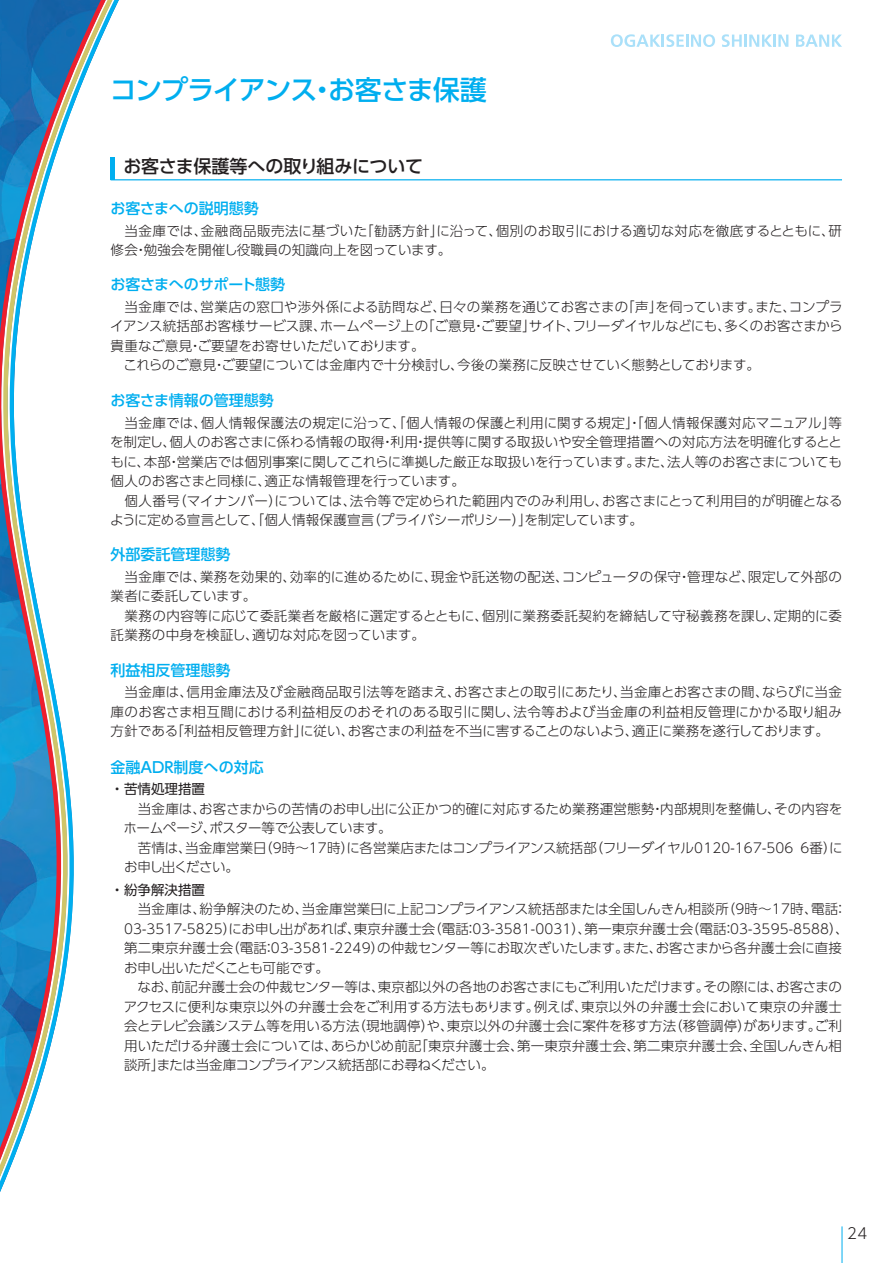
<style>
.page{position:relative;width:893px;height:1263px;background:#fff}
.page>*{position:absolute;margin:0;border:0;box-sizing:border-box;transform-origin:0 0}
.t1{font:500 27px "UD Shin Go Pro";letter-spacing:-.04em;color:#00aeef}
.t2{font:500 18px "UD Shin Go Pro";letter-spacing:-.01em;color:#231f20}
.t3{font:500 15px "UD Shin Go Pro";color:#00aeef}
.t4{font:300 15px "UD Shin Go Pro";color:#231f20}
.t5{font:300 13.5px/19.5px "UD Shin Go Pro";letter-spacing:.005em;color:#231f20}
.t6{font:13.5px "UD Shin Go Pro";color:#231f20}
</style>
<div class="page">
<svg style="left:0;top:0;width:222px;height:1192px"></svg>
<svg style="left:611px;top:34px;width:104px;height:13px"></svg>
<svg style="left:722px;top:34px;width:66px;height:13px"></svg>
<svg style="left:796px;top:35px;width:46px;height:12px"></svg>
<hr style="left:842px;top:1226px;width:1px;height:37px;background:#00aeef">
<hr style="left:111px;top:179px;width:731px;height:1px;background:#00aeef">
<hr style="left:111px;top:157px;width:4px;height:23px;background:#00aeef">
<h1 class="t1" style="left:110px;top:68px;width:379px">コンプライアンス・お客さま保護</h1>
<h2 class="t2" style="left:123px;top:152px;width:301px">お客さま保護等への取り組みについて</h2>
<p class="t3" style="left:110px;top:196px;width:150px">お客さまへの説明態勢</p>
<p class="t5" style="left:111px;top:220px;width:733px">　当金庫では、金融商品販売法に基づいた「勧誘方針」に沿って、個別のお取引における適切な対応を徹底するとともに、研修会・勉強会を開催し役職員の知識向上を図っています。</p>
<p class="t3" style="left:110px;top:272px;width:176px">お客さまへのサポート態勢</p>
<p class="t5" style="left:110px;top:296px;width:734px">　当金庫では、営業店の窓口や渉外係による訪問など、日々の業務を通じてお客さまの「声」を伺っています。また、コンプライアンス統括部お客様サービス課、ホームページ上の「ご意見・ご要望」サイト、フリーダイヤルなどにも、多くのお客さまから貴重なご意見・ご要望をお寄せいただいております。<br>　これらのご意見・ご要望については金庫内で十分検討し、今後の業務に反映させていく態勢としております。</p>
<p class="t3" style="left:110px;top:388px;width:165px">お客さま情報の管理態勢</p>
<p class="t5" style="left:110px;top:412px;width:734px">　当金庫では、個人情報保護法の規定に沿って、「個人情報の保護と利用に関する規定」・「個人情報保護対応マニュアル」等を制定し、個人のお客さまに係わる情報の取得・利用・提供等に関する取扱いや安全管理措置への対応方法を明確化するとともに、本部・営業店では個別事案に関してこれらに準拠した厳正な取扱いを行っています。また、法人等のお客さまについても個人のお客さまと同様に、適正な情報管理を行っています。<br>　個人番号（マイナンバー）については、法令等で定められた範囲内でのみ利用し、お客さまにとって利用目的が明確となるように定める宣言として、「個人情報保護宣言（プライバシーポリシー）」を制定しています。</p>
<p class="t3" style="left:111px;top:542px;width:121px">外部委託管理態勢</p>
<p class="t5" style="left:111px;top:566px;width:733px">　当金庫では、業務を効果的、効率的に進めるために、現金や託送物の配送、コンピュータの保守・管理など、限定して外部の業者に委託しています。<br>　業務の内容等に応じて委託業者を厳格に選定するとともに、個別に業務委託契約を締結して守秘義務を課し、定期的に委託業務の中身を検証し、適切な対応を図っています。</p>
<p class="t3" style="left:111px;top:658px;width:121px">利益相反管理態勢</p>
<p class="t5" style="left:111px;top:682px;width:733px;text-align:justify">　当金庫は、信用金庫法及び金融商品取引法等を踏まえ、お客さまとの取引にあたり、当金庫とお客さまの間、ならびに当金庫のお客さま相互間における利益相反のおそれのある取引に関し、法令等および当金庫の利益相反管理にかかる取り組み方針である「利益相反管理方針」に従い、お客さまの利益を不当に害することのないよう、適正に業務を遂行しております。</p>
<p class="t3" style="left:111px;top:755px;width:155px">金融ＡＤＲ制度への対応</p>
<p class="t6" style="left:111px;top:778px;width:96px">・苦情処理措置</p>
<p class="t5" style="left:124px;top:798px;width:720px">　当金庫は、お客さまからの苦情のお申し出に公正かつ的確に対応するため業務運営態勢・内部規則を整備し、その内容をホームページ、ポスター等で公表しています。<br>　苦情は、当金庫営業日（9時～17時）に各営業店またはコンプライアンス統括部（フリーダイヤル0120-167-506 6番）にお申し出ください。</p>
<p class="t6" style="left:111px;top:879px;width:96px">・紛争解決措置</p>
<p class="t5" style="left:124px;top:899px;width:727px;text-indent:14px">当金庫は、紛争解決のため、当金庫営業日に上記コンプライアンス統括部または全国しんきん相談所（9時～17時、電話：03-3517-5825）にお申し出があれば、東京弁護士会（電話：03-3581-0031）、第一東京弁護士会（電話：03-3595-8588）、第二東京弁護士会（電話：03-3581-2249）の仲裁センター等にお取次ぎいたします。また、お客さまから各弁護士会に直接お申し出いただくことも可能です。<br>　なお、前記弁護士会の仲裁センター等は、東京都以外の各地のお客さまにもご利用いただけます。その際には、お客さまのアクセスに便利な東京以外の弁護士会をご利用する方法もあります。例えば、東京以外の弁護士会において東京の弁護士会とテレビ会議システム等を用いる方法（現地調停）や、東京以外の弁護士会に案件を移す方法（移管調停）があります。ご利用いただける弁護士会については、あらかじめ前記「東京弁護士会、第一東京弁護士会、第二東京弁護士会、全国しんきん相談所」または当金庫コンプライアンス統括部にお尋ねください。</p>
<p class="t4" style="left:847px;top:1221px;width:22px">24</p>
</div>
